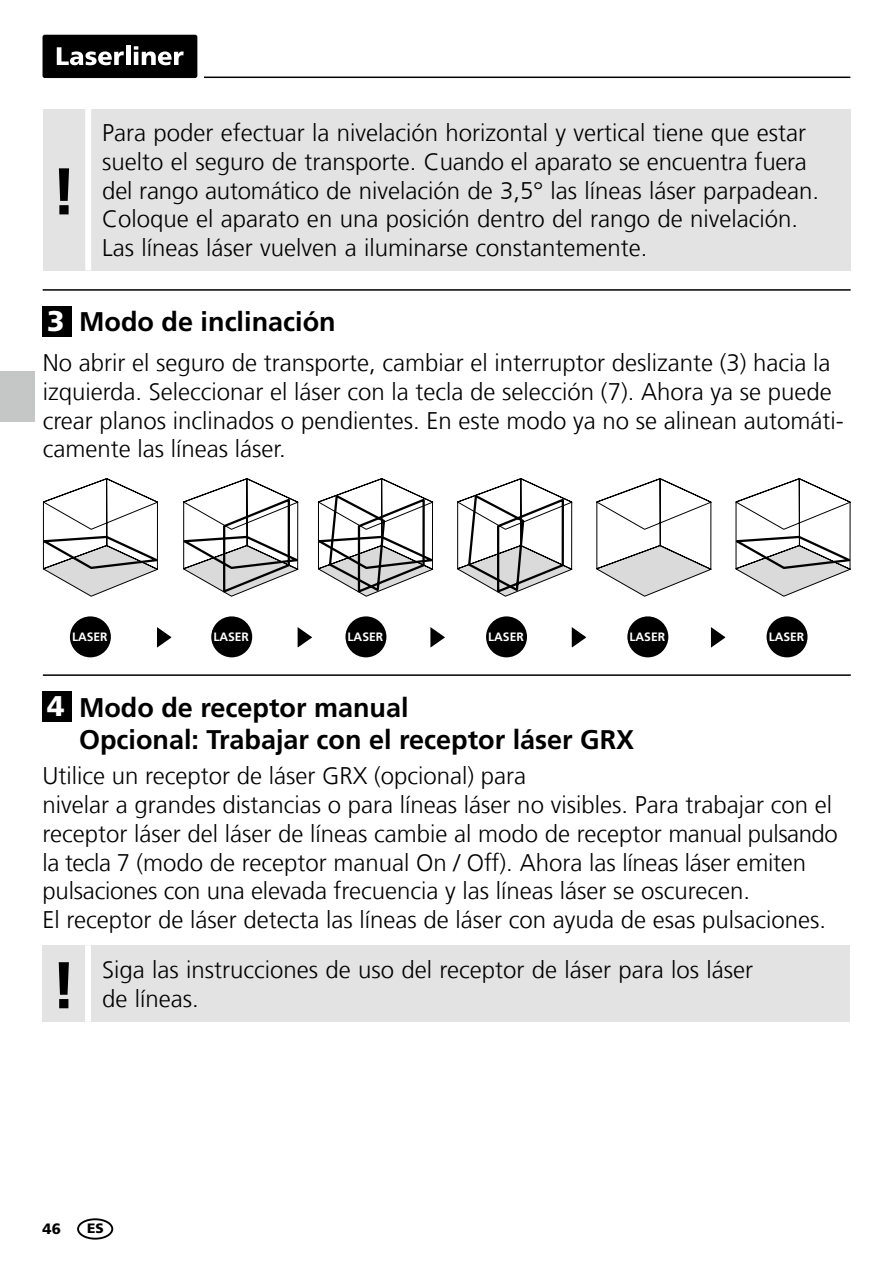
<style>
.page{position:relative;width:893px;height:1263px;background:#fff}
.page>*{position:absolute;margin:0;border:0;box-sizing:border-box;transform-origin:0 0}
.t1{font:700 66px "Frutiger LT Com";color:#000}
.t2{font:700 27px/32.4px "Frutiger LT Com";color:#000}
.t3{font:300 24px/28.8px "Frutiger LT Com";color:#000}
.t4{font:900 15px "Frutiger LT Com";color:#000}
.t5{font:900 13.5px "Frutiger LT Com";color:#000}
.t6{font:700 12px "Frutiger LT Com";color:#fff}
.s1{font-weight:900;font-size:28.5px;color:#fff}
</style>
<div class="page">
<hr style="left:204px;top:77px;width:646px;height:1px;background:#000">
<div style="left:43px;top:35px;width:154px;height:43px;background:#000;border-radius:2px"></div>
<svg style="left:57px;top:47px;width:67px;height:18px"></svg>
<hr style="left:126px;top:46px;width:4px;height:19px;background:#fff">
<svg style="left:134px;top:46px;width:50px;height:19px"></svg>
<div style="left:767px;top:616px;width:40px;height:41px;background:#000;border-radius:50%"></div>
<div style="left:70px;top:616px;width:41px;height:41px;background:#000;border-radius:50%"></div>
<div style="left:211px;top:616px;width:41px;height:41px;background:#000;border-radius:50%"></div>
<div style="left:345px;top:616px;width:41px;height:41px;background:#000;border-radius:50%"></div>
<div style="left:486px;top:616px;width:41px;height:41px;background:#000;border-radius:50%"></div>
<div style="left:627px;top:616px;width:41px;height:41px;background:#000;border-radius:50%"></div>
<svg style="left:157px;top:627px;width:15px;height:21px"></svg>
<svg style="left:297px;top:627px;width:15px;height:21px"></svg>
<svg style="left:430px;top:627px;width:15px;height:21px"></svg>
<svg style="left:571px;top:627px;width:15px;height:21px"></svg>
<svg style="left:43px;top:478px;width:115px;height:119px"></svg>
<svg style="left:183px;top:478px;width:115px;height:119px"></svg>
<svg style="left:318px;top:478px;width:115px;height:119px"></svg>
<svg style="left:457px;top:478px;width:115px;height:119px"></svg>
<svg style="left:710px;top:627px;width:16px;height:21px"></svg>
<svg style="left:735px;top:478px;width:116px;height:119px"></svg>
<svg style="left:596px;top:478px;width:115px;height:119px"></svg>
<div style="left:43px;top:306px;width:29px;height:31px;background:#000"></div>
<hr style="left:43px;top:289px;width:808px;height:2px;background:#000">
<div style="left:43px;top:691px;width:29px;height:31px;background:#000"></div>
<div style="left:43px;top:945px;width:807px;height:77px;background:#e3e3e3"></div>
<div style="left:85px;top:945px;width:6px;height:77px;background:#fff"></div>
<hr style="left:43px;top:674px;width:808px;height:2px;background:#000">
<div style="left:43px;top:109px;width:808px;height:161px;background:#e3e3e3"></div>
<div style="left:85px;top:109px;width:6px;height:161px;background:#fff"></div>
<div style="left:77px;top:1218px;width:36px;height:21px;border:2px solid #000;border-radius:50%"></div>
<div style="left:0;top:371px;width:34px;height:51px;background:#c5c6c6"></div>
<h1 class="t1" style="left:51px;top:153px;width:27px">!</h1>
<p class="t3" style="left:102px;top:119px;width:718px">Para poder efectuar la nivelación horizontal y vertical tiene que estar suelto el seguro de transporte. Cuando el aparato se encuentra fuera del rango automático de nivelación de 3,5° las líneas láser parpadean.<br>Coloque el aparato en una posición dentro del rango de nivelación.<br>Las líneas láser vuelven a iluminarse constantemente.</p>
<p class="t2" style="left:47px;top:306px;width:290px"><span class="s1">3</span> Modo de inclinación</p>
<p class="t3" style="left:43px;top:348px;width:803px">No abrir el seguro de transporte, cambiar el interruptor deslizante (3) hacia la izquierda. Seleccionar el láser con la tecla de selección (7). Ahora ya se puede crear planos inclinados o pendientes. En este modo ya no se alinean automáti&shy;camente las líneas láser.</p>
<p class="t6" style="left:72px;top:630px;width:37px">LASER</p>
<p class="t6" style="left:213px;top:630px;width:37px">LASER</p>
<p class="t6" style="left:348px;top:630px;width:37px">LASER</p>
<p class="t6" style="left:488px;top:630px;width:37px">LASER</p>
<p class="t6" style="left:629px;top:630px;width:37px">LASER</p>
<p class="t6" style="left:769px;top:630px;width:37px">LASER</p>
<p class="t2" style="left:79px;top:691px;width:557px;text-indent:-32px"><span class="s1">4</span> Modo de receptor manual<br>Opcional: Trabajar con el receptor láser GRX</p>
<p class="t3" style="left:43px;top:762px;width:797px">Utilice un receptor de láser GRX (opcional) para<br>nivelar a grandes distancias o para líneas láser no visibles. Para trabajar con el receptor láser del láser de líneas cambie al modo de receptor manual pulsando la tecla 7 (modo de receptor manual On / Off). Ahora las líneas láser emiten pulsaciones con una elevada frecuencia y las líneas láser se oscurecen.<br>El receptor de láser detecta las líneas de láser con ayuda de esas pulsaciones.</p>
<p class="t3" style="left:102px;top:955px;width:653px">Siga las instrucciones de uso del receptor de láser para los láser</p>
<h1 class="t1" style="left:51px;top:946px;width:27px">!</h1>
<p class="t3" style="left:102px;top:984px;width:98px">de líneas.</p>
<p class="t4" style="left:43px;top:1219px;width:20px">46</p>
<p class="t5" style="left:87px;top:1220px;width:18px">ES</p>
</div>
